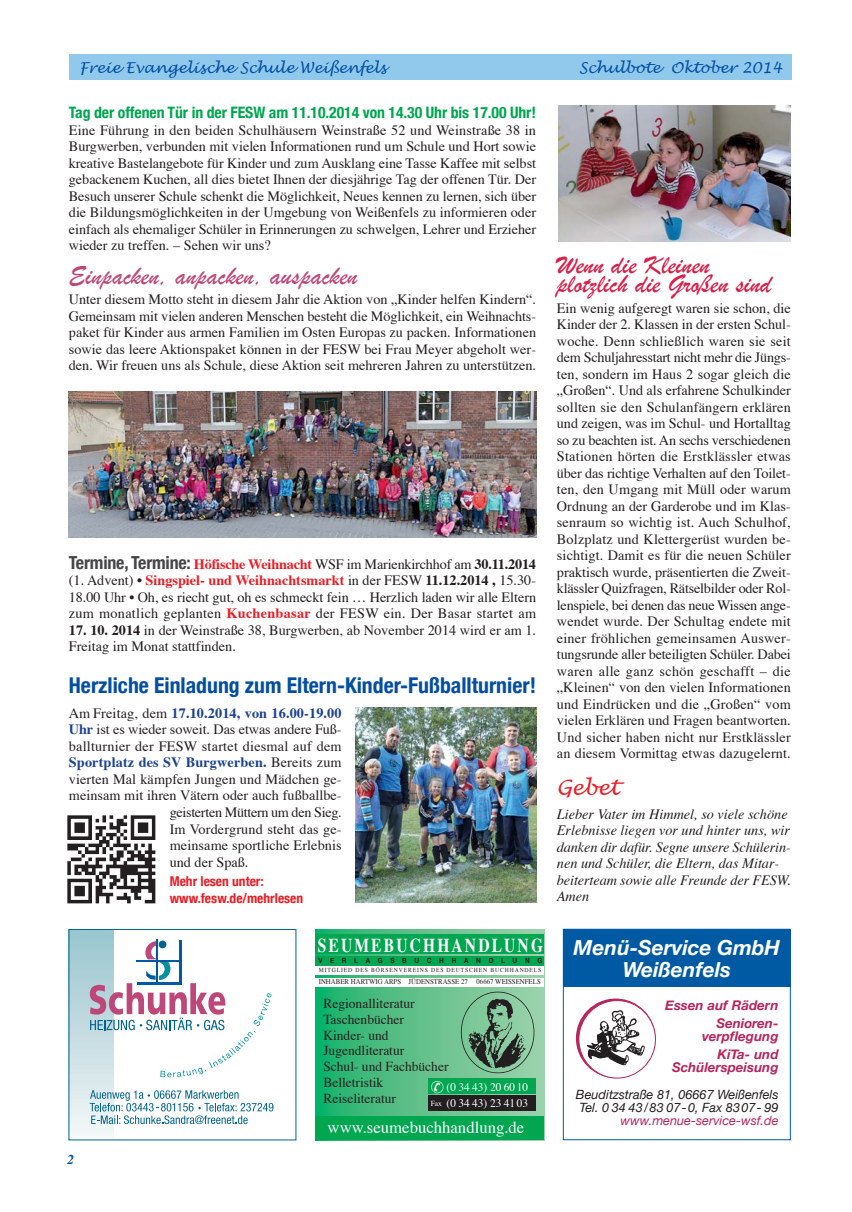
<style>
.page{position:relative;width:852px;height:1212px;background:#fff}
.page>*{position:absolute;margin:0;border:0;box-sizing:border-box;transform-origin:0 0}
.t1{font:27px/19.5px "Brush Script";color:#d91e48}
.t2{font:27px "Brush Script";color:#be4779}
.t3{font:700 condensed 21.75px "Helvetica Neue";color:#034ea2}
.t4{font:italic 21px "Lucida Handwriting";color:#ed1c24}
.t5{font:italic 700 20.85px "Helvetica Neue";color:#fff}
.t6{font:700 19.65px "Times";letter-spacing:.14em;color:#fff;scale:.79 1}
.t7{font:16.95px "Times";color:#fff}
.t8{font:700 condensed 15.75px "Helvetica Neue";letter-spacing:-.005em;color:#00a650}
.t9{font:italic 15px "Lucida Handwriting";color:#034ea2}
.t10{font:14.25px/16.5px "Times";color:#231f20;text-align:justify}
.t11{font:italic 14.25px/16.5px "Times";color:#231f20}
.t12{font:700 14.25px "Times";letter-spacing:.01em;color:#1c438e}
.t13{font:14.25px "Times";letter-spacing:-.025em;color:#231f20}
.t14{font:13.65px/15.8px "Times";color:#231f20}
.t15{font:700 condensed 13.5px/16.5px "Helvetica Neue";color:#ed1c24}
.t16{font:italic 700 13.5px "Times";color:#034ea2}
.t17{font:italic 700 13.35px/17.5px "Helvetica Neue";color:#b6255e;text-align:right}
.t18{font:italic 12.75px/12.8px "Helvetica Neue";color:#231f20;text-align:right}
.t19{font:11.55px/16.4px "Times";color:#fff}
.t20{font:7.35px "Times";color:#231f20;scale:.93 1}
.t21{font:700 7.05px "Helvetica Neue";letter-spacing:1.19em;color:#231f20;scale:.9 1}
.t22{font:6.15px "Times";letter-spacing:.15em;color:#231f20;scale:.93 1}
.s1{font-family:"Helvetica Neue";font-weight:700;font-stretch:condensed;font-size:18px;color:#464548}
.s2{font-weight:700;color:#ed1c24}
.s3{font-weight:700}
.s4{font-weight:400;color:#231f20}
.s5{font-weight:700;color:#1c438e}
.s6{font-size:7.65px}
.s7{color:#b6255e}
</style>
<div class="page">
<div style="left:69px;top:55px;width:723px;height:25px;background:#91c9ed"></div>
<svg style="left:316px;top:929px;width:228px;height:188px;background:#4dbd82"></svg>
<div style="left:316px;top:956px;width:228px;height:10px;background:#00a650"></div>
<div style="left:316px;top:935px;width:228px;height:19px;background:#00a650"></div>
<div style="left:316px;top:1117px;width:228px;height:23px;background:#00a650"></div>
<div style="left:316px;top:978px;width:228px;height:8px;background:#fff"></div>
<div style="left:316px;top:966px;width:228px;height:9px;background:#fff"></div>
<div style="left:428px;top:1095px;width:108px;height:16px;background:#231f20"></div>
<div style="left:428px;top:1078px;width:108px;height:16px;background:#00a650"></div>
<div style="left:565px;top:931px;width:224px;height:56px;background:#005aa3"></div>
<div style="left:563px;top:929px;width:228px;height:211px;border:1px solid #005aa3"></div>
<svg style="left:576px;top:999px;width:79px;height:79px"></svg>
<div style="left:579px;top:1001px;width:76px;height:77px;background:#fff;border-radius:50%"></div>
<img style="left:583px;top:1006px;width:66px;height:64px">
<div style="left:579px;top:1000px;width:77px;height:78px;border:1px solid #b6255e;border-radius:50%"></div>
<div style="left:69px;top:929px;width:44px;height:211px;background:linear-gradient(to bottom,#97c4cd,#f5f7f7)"></div>
<svg style="left:90px;top:941px;width:182px;height:136px"></svg>
<hr style="left:138px;top:982px;width:43px;height:3px;background:#005aa3">
<hr style="left:179px;top:941px;width:2px;height:44px;background:#005aa3">
<hr style="left:136px;top:960px;width:44px;height:1px;background:#005aa3">
<hr style="left:157px;top:939px;width:1px;height:44px;background:#005aa3">
<svg style="left:90px;top:1090px;width:183px;height:34px"></svg>
<img style="left:456px;top:988px;width:84px;height:91px">
<img style="left:355px;top:707px;width:181px;height:195px">
<img style="left:69px;top:392px;width:467px;height:145px">
<img style="left:67px;top:815px;width:89px;height:89px">
<img style="left:559px;top:106px;width:232px;height:136px">
<p class="t9" style="left:79px;top:58px;width:309px">Freie Evangelische Schule Weißenfels</p>
<p class="t8" style="left:69px;top:103px;width:469px">Tag der offenen Tür in der FESW am 11.10.2014 von 14.30 Uhr bis 17.00 Uhr!</p>
<p class="t10" style="left:69px;top:123px;width:469px">Eine Führung in den beiden Schulhäusern Weinstraße 52 und Weinstraße 38 in Burgwerben, verbunden mit vielen Informationen rund um Schule und Hort sowie kreative Bastelangebote für Kinder und zum Ausklang eine Tasse Kaffee mit selbst gebackenem Kuchen, all dies bietet Ihnen der diesjährige Tag der offenen Tür. Der Besuch unserer Schule schenkt die Möglichkeit, Neues kennen zu lernen, sich über die Bildungsmöglichkeiten in der Umgebung von Weißenfels zu informieren oder einfach als ehemaliger Schüler in Erinnerungen zu schwelgen, Lehrer und Erzieher wieder zu treffen. – Sehen wir uns?</p>
<p class="t2" style="left:69px;top:260px;width:290px">Einpacken, anpacken, auspacken</p>
<p class="t10" style="left:69px;top:293px;width:469px">Unter diesem Motto steht in diesem Jahr die Aktion von „Kinder helfen Kindern“.<br>Gemeinsam mit vielen anderen Menschen besteht die Möglichkeit, ein Weihnachts&shy;paket für Kinder aus armen Familien im Osten Europas zu packen. Informationen sowie das leere Aktionspaket können in der FESW bei Frau Meyer abgeholt wer&shy;den. Wir freuen uns als Schule, diese Aktion seit mehreren Jahren zu unterstützen.</p>
<p class="t10" style="left:69px;top:557px;width:469px"><span class="s1">Termine, Termine:</span> <span class="s2">Höfische Weihnacht</span> WSF im Marienkirchhof am <span class="s3">30.11.2014 </span>(1. Advent) • <span class="s2">Singspiel- und Weihnachtsmarkt</span> in der FESW <span class="s3">11.12.2014 ,</span> 15.30- 18.00 Uhr • Oh, es riecht gut, oh es schmeckt fein … Herzlich laden wir alle Eltern zum monatlich geplanten <span class="s2">Kuchenbasar</span> der FESW ein. Der Basar startet am</p>
<p class="t10" style="left:69px;top:623px;width:469px"><span class="s3">17. 10. 2014</span> in der Weinstraße 38, Burgwerben, ab November 2014 wird er am 1.<br>Freitag im Monat stattfinden.</p>
<p class="t3" style="left:69px;top:672px;width:469px">Herzliche Einladung zum Eltern-Kinder-Fußballturnier!</p>
<p class="t12" style="left:69px;top:707px;width:274px"><span class="s4">Am Freitag, dem</span> 17.10.2014, von 16.00-19.00</p>
<p class="t10" style="left:69px;top:722px;width:274px"><span class="s5">Uhr</span> ist es wieder soweit. Das etwas andere Fuß-</p>
<p class="t10" style="left:69px;top:739px;width:274px">ballturnier der FESW startet diesmal auf dem</p>
<p class="t12" style="left:69px;top:757px;width:274px">Sportplatz des SV Burgwerben. <span class="s4">Bereits zum</span></p>
<p class="t10" style="left:69px;top:772px;width:274px">vierten Mal kämpfen Jungen und Mädchen ge-</p>
<p class="t10" style="left:69px;top:788px;width:274px">meinsam mit ihren Vätern oder auch fußballbe-</p>
<p class="t13" style="left:170px;top:806px;width:173px">geisterten Müttern um den Sieg.</p>
<p class="t10" style="left:170px;top:822px;width:173px">Im Vordergrund steht das ge-</p>
<p class="t10" style="left:170px;top:838px;width:173px">meinsame sportliche Erlebnis</p>
<p class="t10" style="left:170px;top:855px;width:80px">und der Spaß.</p>
<p class="t15" style="left:170px;top:873px;width:135px">Mehr lesen unter: www.fesw.de/mehrlesen</p>
<p class="t9" style="left:579px;top:58px;width:205px">Schulbote Oktober 2014</p>
<p class="t1" style="left:557px;top:255px;width:216px">Wenn die Kleinen plötzlich die Großen sind</p>
<p class="t10" style="left:557px;top:301px;width:235px">Ein wenig aufgeregt waren sie schon, die Kinder der 2. Klassen in der ersten Schul&shy;woche. Denn schließlich waren sie seit dem Schuljahresstart nicht mehr die Jüngs&shy;ten, sondern im Haus 2 sogar gleich die „Großen“. Und als erfahrene Schulkinder sollten sie den Schulanfängern erklären und zeigen, was im Schul- und Hortalltag so zu beachten ist. An sechs verschiedenen Stationen hörten die Erstklässler etwas über das richtige Verhalten auf den Toilet&shy;ten, den Umgang mit Müll oder warum Ordnung an der Garderobe und im Klas&shy;senraum so wichtig ist. Auch Schulhof, Bolzplatz und Klettergerüst wurden be&shy;sichtigt. Damit es für die neuen Schüler praktisch wurde, präsentierten die Zweit&shy;klässler Quizfragen, Rätselbilder oder Rol&shy;lenspiele, bei denen das neue Wissen ange&shy;wendet wurde. Der Schultag endete mit einer fröhlichen gemeinsamen Auswer&shy;tungsrunde aller beteiligten Schüler. Dabei waren alle ganz schön geschafft – die „Kleinen“ von den vielen Informationen und Eindrücken und die „Großen“ vom vielen Erklären und Fragen beantworten.<br>Und sicher haben nicht nur Erstklässler an diesem Vormittag etwas dazugelernt.</p>
<p class="t4" style="left:556px;top:774px;width:64px">Gebet</p>
<p class="t11" style="left:557px;top:807px;width:235px">Lieber Vater im Himmel, so viele schöne Erlebnisse liegen vor und hinter uns, wir danken dir dafür. Segne unsere Schülerin&shy;nen und Schüler, die Eltern, das Mitar&shy;beiterteam sowie alle Freunde der FESW.<br>Amen</p>
<p class="t16" style="left:68px;top:1154px;width:8px">2</p>
<p class="t6" style="left:318px;top:937px;width:287px">SEUMEBUCHHANDLUNG</p>
<p class="t21" style="left:318px;top:957px;width:250px">VERLAGSBUCHHANDLUNG</p>
<p class="t22" style="left:319px;top:968px;width:241px">MITGLIED DES BÖRSENVEREINS DES DEUTSCHEN BUCHHANDELS</p>
<p class="t20" style="left:319px;top:979px;width:240px">INHABER HARTWIG ARPS JÜDENSTRASSE 27 06667 WEISSENFELS</p>
<p class="t14" style="left:323px;top:997px;width:127px">Regionalliteratur<br>Taschenbücher<br>Kinder- und<br>Jugendliteratur<br>Schul- und Fachbücher<br>Belletristik<br>Reiseliteratur</p>
<p class="t19" style="left:431px;top:1080px;width:99px">✆ (0 34 43) 20 60 10<br><span class="s6">Fax</span> (0 34 43) 23 41 03</p>
<p class="t7" style="left:328px;top:1120px;width:198px">www.seumebuchhandlung.de</p>
<p class="t5" style="left:574px;top:934px;width:208px">Menü-Service GmbH</p>
<p class="t5" style="left:623px;top:957px;width:110px">Weißenfels</p>
<p class="t17" style="left:665px;top:996px;width:115px">Essen auf Rädern<br>Senioren-</p>
<p class="t17" style="left:702px;top:1027px;width:78px">verpflegung<br>KiTa- und</p>
<p class="t17" style="left:672px;top:1058px;width:108px">Schülerspeisung</p>
<p class="t18" style="left:576px;top:1088px;width:204px">Beuditzstraße 81, 06667 Weißenfels<br>Tel. 0 34 43/83 07-0, Fax 8307- 99 <span class="s7">www.menue-service-wsf.de</span></p>
</div>
